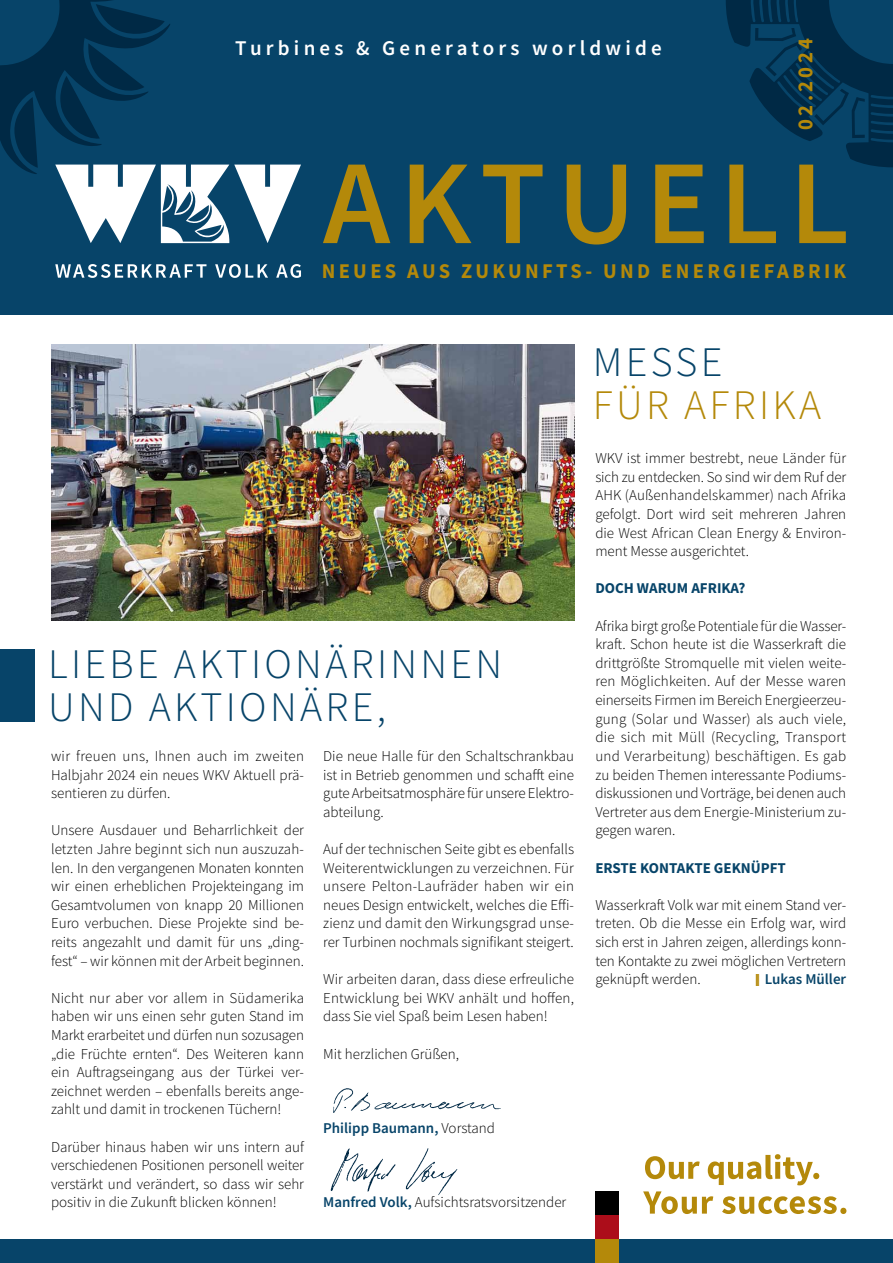
<style>
.page{position:relative;width:893px;height:1263px;background:#fff}
.page>*{position:absolute;margin:0;border:0;box-sizing:border-box;transform-origin:0 0}
.t1{font:600 120px "Source Sans Pro";color:#b4890a}
.t2{font:300 42px/43.5px "Source Sans Pro";letter-spacing:.08em;color:#074469}
.t3{font:300 42px "Source Sans Pro";color:#b4890a}
.t4{font:700 21px "Source Sans Pro";letter-spacing:.16em;color:#b4890a}
.t5{font:600 21px "Source Sans Pro";letter-spacing:.2em;color:#fff}
.t6{font:300 15px/18.6px "Source Sans Pro";color:#000;text-align:justify}
.t7{font:700 15px "Source Sans Pro";color:#074469}
.t8{font:600 15px "Source Sans Pro";color:#074469}
.s1{font-weight:300;color:#000}
.s2{font-weight:600;color:#074469}
.s3{font-weight:900;font-size:12px;color:#b4890a}
</style>
<div class="page">
<div style="left:0;top:0;width:893px;height:315px;background:#074469"></div>
<div style="left:0;top:1239px;width:893px;height:24px;background:#074469"></div>
<svg style="left:645px;top:1156px;width:55px;height:23px"></svg>
<svg style="left:708px;top:1154px;width:111px;height:31px"></svg>
<svg style="left:643px;top:1191px;width:70px;height:23px"></svg>
<svg style="left:722px;top:1196px;width:124px;height:18px"></svg>
<div style="left:595px;top:1239px;width:24px;height:24px;background:#b4890a"></div>
<div style="left:595px;top:1215px;width:24px;height:24px;background:#ac0d1a"></div>
<div style="left:595px;top:1191px;width:24px;height:24px;background:#000"></div>
<img style="left:330px;top:1148px;width:128px;height:47px">
<img style="left:51px;top:344px;width:523px;height:277px">
<svg style="left:55px;top:264px;width:246px;height:14px"></svg>
<svg style="left:726px;top:0;width:167px;height:168px"></svg>
<svg style="left:0;top:0;width:301px;height:243px"></svg>
<div style="left:0;top:649px;width:34px;height:73px;background:#074469"></div>
<img style="left:333px;top:1088px;width:167px;height:25px">
<h3 class="t5" style="left:235px;top:34px;width:428px">Turbines &amp; Generators worldwide</h3>
<h3 class="t4" style="left:791px;top:130px;width:93px;rotate:-90deg">02.2024</h3>
<h1 class="t1" style="left:323px;top:124px;width:232px">Aktue</h1>
<h1 class="t1" style="left:719px;top:124px;width:132px">ll</h1>
<h3 class="t4" style="left:322px;top:256px;width:32px">NEUES</h3>
<h3 class="t4" style="left:407px;top:256px;width:16px">AUS</h3>
<h3 class="t4" style="left:461px;top:256px;width:31px">ZUKUN</h3>
<h3 class="t4" style="left:542px;top:256px;width:149px">FTS - UN D ENER</h3>
<h3 class="t4" style="left:723px;top:256px;width:99px">GIE FABRIK</h3>
<h2 class="t2" style="left:48px;top:642px;width:456px;text-indent:126px">Aktionäri nnen und Aktionäre,</h2>
<h2 class="t2" style="left:48px;top:642px;width:45px">Liebe</h2>
<p class="t6" style="left:51px;top:747px;width:254px">wir freuen uns, Ihnen auch im zweiten Halbjahr 2024 ein neues WKV Aktuell prä&shy;sentieren zu dürfen.</p>
<p class="t6" style="left:51px;top:821px;width:255px">Unsere Ausdauer und Beharrlichkeit der letzten Jahre beginnt sich nun auszuzah&shy;len. In den vergangenen Monaten konnten wir einen erheblichen Projekteingang im Gesamtvolumen von knapp 20 Millionen Euro verbuchen. Diese Projekte sind be&shy;reits angezahlt und damit für uns „ding&shy;fest“ – wir können mit der Arbeit beginnen.</p>
<p class="t6" style="left:51px;top:988px;width:255px">Nicht nur aber vor allem in Südamerika haben wir uns einen sehr guten Stand im Markt erarbeitet und dürfen nun sozusagen „die Früchte ernten“. Des Weiteren kann ein Auftragseingang aus der Türkei ver&shy;zeichnet werden – ebenfalls bereits ange&shy;zahlt und damit in trockenen Tüchern!</p>
<p class="t6" style="left:51px;top:1137px;width:255px">Darüber hinaus haben wir uns intern auf verschiedenen Positionen personell weiter verstärkt und verändert, so dass wir sehr positiv in die Zukunft blicken können!</p>
<p class="t6" style="left:323px;top:747px;width:252px">Die neue Halle für den Schaltschrankbau ist in Betrieb genommen und schafft eine gute Arbeitsatmosphäre für unsere Elektro&shy;abteilung.</p>
<p class="t6" style="left:323px;top:840px;width:252px">Auf der technischen Seite gibt es ebenfalls Weiterentwicklungen zu verzeichnen. Für unsere Pelton-Laufräder haben wir ein neues Design entwickelt, welches die Effi&shy;zienz und damit den Wirkungsgrad unse&shy;rer Turbinen nochmals signifikant steigert.</p>
<p class="t6" style="left:323px;top:970px;width:252px">Wir arbeiten daran, dass diese erfreuliche Entwicklung bei WKV anhält und hoffen, dass Sie viel Spaß beim Lesen haben!</p>
<p class="t6" style="left:323px;top:1044px;width:137px">Mit herzlichen Grüßen,</p>
<p class="t8" style="left:323px;top:1118px;width:173px">Philipp Baumann, <span class="s1">Vorstand</span></p>
<p class="t6" style="left:323px;top:1193px;width:245px"><span class="s2">Manfred Volk,</span> Aufsichtsratsvorsitzender</p>
<h2 class="t2" style="left:593px;top:340px;width:57px">Messe</h2>
<h2 class="t3" style="left:593px;top:380px;width:25px">für</h2>
<h2 class="t3" style="left:684px;top:380px;width:48px">Afrika</h2>
<p class="t6" style="left:595px;top:449px;width:252px">WKV ist immer bestrebt, neue Länder für sich zu entdecken. So sind wir dem Ruf der AHK (Außenhandelskammer) nach Afrika gefolgt. Dort wird seit mehreren Jahren die West African Clean Energy &amp; Environ&shy;ment Messe ausgerichtet.</p>
<p class="t7" style="left:595px;top:578px;width:53px">DOCH WARU</p>
<p class="t7" style="left:677px;top:578px;width:40px">M AFRIKA</p>
<p class="t7" style="left:739px;top:578px;width:8px">?</p>
<p class="t6" style="left:595px;top:616px;width:252px">Afrika birgt große Potentiale für die Wasser&shy;kraft. Schon heute ist die Wasserkraft die drittgrößte Stromquelle mit vielen weite&shy;ren Möglichkeiten. Auf der Messe waren einerseits Firmen im Bereich Energieerzeu&shy;gung (Solar und Wasser) als auch viele, die sich mit Müll (Recycling, Transport und Verarbeitung) beschäftigen. Es gab zu beiden Themen interessante Podiums&shy;diskussionen und Vorträge, bei denen auch Vertreter aus dem Energie-Ministerium zu&shy;gegen waren.</p>
<p class="t7" style="left:595px;top:857px;width:18px">ERSTE</p>
<p class="t7" style="left:640px;top:857px;width:29px">KONTAKTE</p>
<p class="t7" style="left:714px;top:857px;width:19px">GEKN</p>
<p class="t7" style="left:751px;top:857px;width:36px">ÜPFT</p>
<p class="t6" style="left:595px;top:895px;width:252px">Wasserkraft Volk war mit einem Stand ver&shy;treten. Ob die Messe ein Erfolg war, wird sich erst in Jahren zeigen, allerdings konn&shy;ten Kontakte zu zwei möglichen Vertretern geknüpft werden.</p>
<p class="t8" style="left:755px;top:969px;width:93px"><span class="s3">||</span> Lukas Müller</p>
</div>
